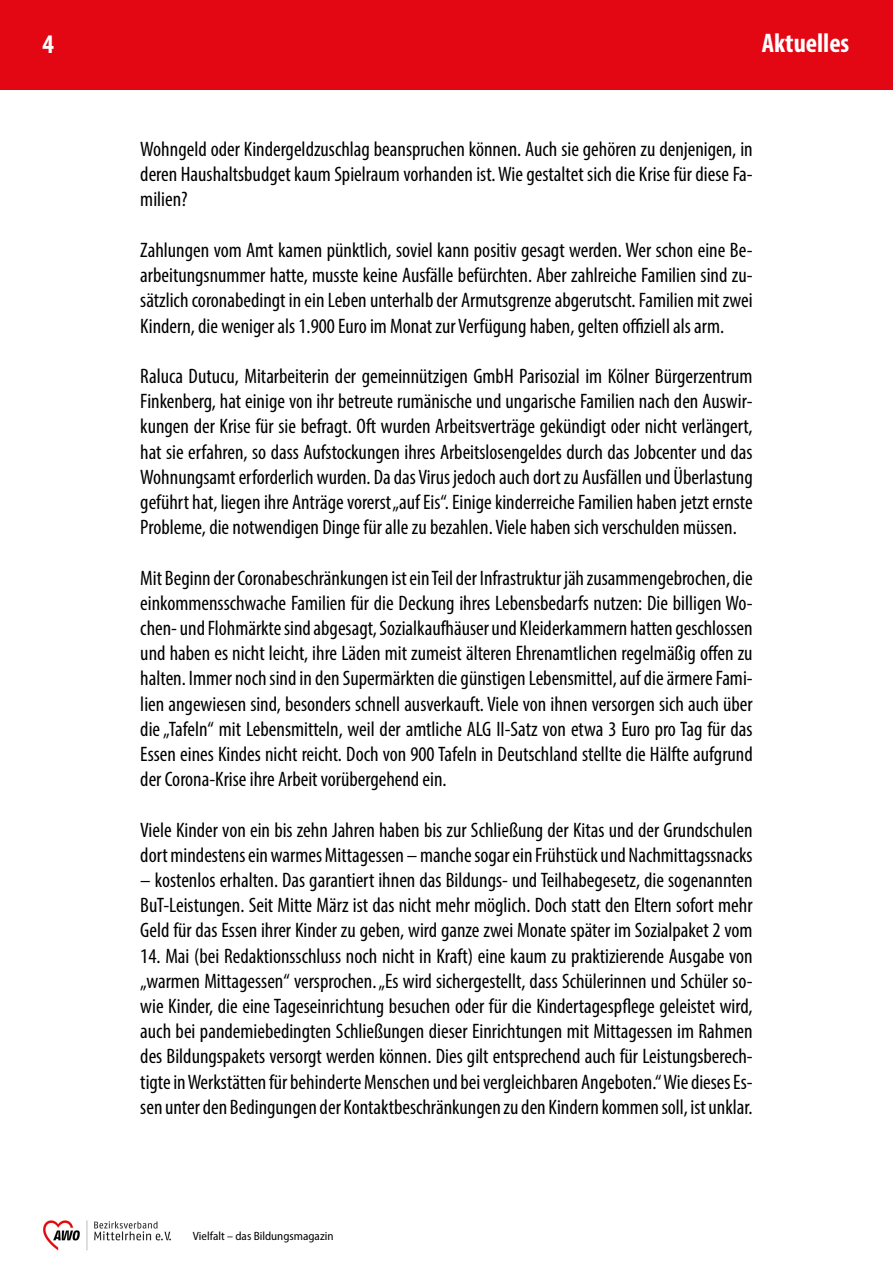
<style>
.page{position:relative;width:893px;height:1263px;background:#fff}
.page>*{position:absolute;margin:0;border:0;box-sizing:border-box;transform-origin:0 0}
.t1{font:700 condensed 27px "Myriad Pro";color:#fff}
.t2{font:condensed 21px/25.2px "Myriad Pro";color:#000;text-align:justify}
.t3{font:semi-condensed 12px "Myriad Pro";color:#000}
</style>
<div class="page">
<div style="left:0;top:0;width:893px;height:89px;background:#e30613"></div>
<img style="left:42px;top:1220px;width:129px;height:31px">
<p class="t1" style="left:43px;top:27px;width:13px">4</p>
<p class="t1" style="left:762px;top:26px;width:89px">Aktuelles</p>
<p class="t2" style="left:140px;top:136px;width:614px">Wohngeld oder Kindergeldzuschlag beanspruchen können. Auch sie gehören zu denjenigen, in deren Haushaltsbudget kaum Spielraum vorhanden ist. Wie gestaltet sich die Krise für diese Fa&shy;milien?</p>
<p class="t2" style="left:140px;top:237px;width:614px">Zahlungen vom Amt kamen pünktlich, soviel kann positiv gesagt werden. Wer schon eine Be&shy;arbeitungsnummer hatte, musste keine Ausfälle befürchten. Aber zahlreiche Familien sind zu&shy;sätzlich coronabedingt in ein Leben unterhalb der Armutsgrenze abgerutscht. Familien mit zwei Kindern, die weniger als 1.900 Euro im Monat zur Verfügung haben, gelten offiziell als arm.</p>
<p class="t2" style="left:140px;top:363px;width:614px">Raluca Dutucu, Mitarbeiterin der gemeinnützigen GmbH Parisozial im Kölner Bürgerzentrum Finkenberg, hat einige von ihr betreute rumänische und ungarische Familien nach den Auswir&shy;kungen der Krise für sie befragt. Oft wurden Arbeitsverträge gekündigt oder nicht verlängert, hat sie erfahren, so dass Aufstockungen ihres Arbeitslosengeldes durch das Jobcenter und das Wohnungsamt erforderlich wurden. Da das Virus jedoch auch dort zu Ausfällen und Überlastung geführt hat, liegen ihre Anträge vorerst „auf Eis“. Einige kinderreiche Familien haben jetzt ernste Probleme, die notwendigen Dinge für alle zu bezahlen. Viele haben sich verschulden müssen.</p>
<p class="t2" style="left:140px;top:565px;width:614px">Mit Beginn der Coronabeschränkungen ist ein Teil der Infrastruktur jäh zusammengebrochen, die einkommensschwache Familien für die Deckung ihres Lebensbedarfs nutzen: Die billigen Wo&shy;chen- und Flohmärkte sind abgesagt, Sozialkaufhäuser und Kleiderkammern hatten geschlossen und haben es nicht leicht, ihre Läden mit zumeist älteren Ehrenamtlichen regelmäßig offen zu halten. Immer noch sind in den Supermärkten die günstigen Lebensmittel, auf die ärmere Fami&shy;lien angewiesen sind, besonders schnell ausverkauft. Viele von ihnen versorgen sich auch über die „Tafeln“ mit Lebensmitteln, weil der amtliche ALG II-Satz von etwa 3 Euro pro Tag für das Essen eines Kindes nicht reicht. Doch von 900 Tafeln in Deutschland stellte die Hälfte aufgrund der Corona-Krise ihre Arbeit vorübergehend ein.</p>
<p class="t2" style="left:140px;top:817px;width:614px">Viele Kinder von ein bis zehn Jahren haben bis zur Schließung der Kitas und der Grundschulen dort mindestens ein warmes Mittagessen – manche sogar ein Frühstück und Nachmittagssnacks</p>
<p class="t2" style="left:140px;top:867px;width:614px">– kostenlos erhalten. Das garantiert ihnen das Bildungs- und Teilhabegesetz, die sogenannten BuT-Leistungen. Seit Mitte März ist das nicht mehr möglich. Doch statt den Eltern sofort mehr Geld für das Essen ihrer Kinder zu geben, wird ganze zwei Monate später im Sozialpaket 2 vom</p>
<p class="t2" style="left:140px;top:943px;width:614px">14. Mai (bei Redaktionsschluss noch nicht in Kraft) eine kaum zu praktizierende Ausgabe von „warmen Mittagessen“ versprochen. „Es wird sichergestellt, dass Schülerinnen und Schüler so&shy;wie Kinder, die eine Tageseinrichtung besuchen oder für die Kindertagespflege geleistet wird, auch bei pandemiebedingten Schließungen dieser Einrichtungen mit Mittagessen im Rahmen des Bildungspakets versorgt werden können. Dies gilt entsprechend auch für Leistungsberech&shy;tigte in Werkstätten für behinderte Menschen und bei vergleichbaren Angeboten.“ Wie dieses Es&shy;sen unter den Bedingungen der Kontaktbeschränkungen zu den Kindern kommen soll, ist unklar.</p>
<p class="t3" style="left:193px;top:1228px;width:142px">Vielfalt – das Bildungsmagazin</p>
</div>
